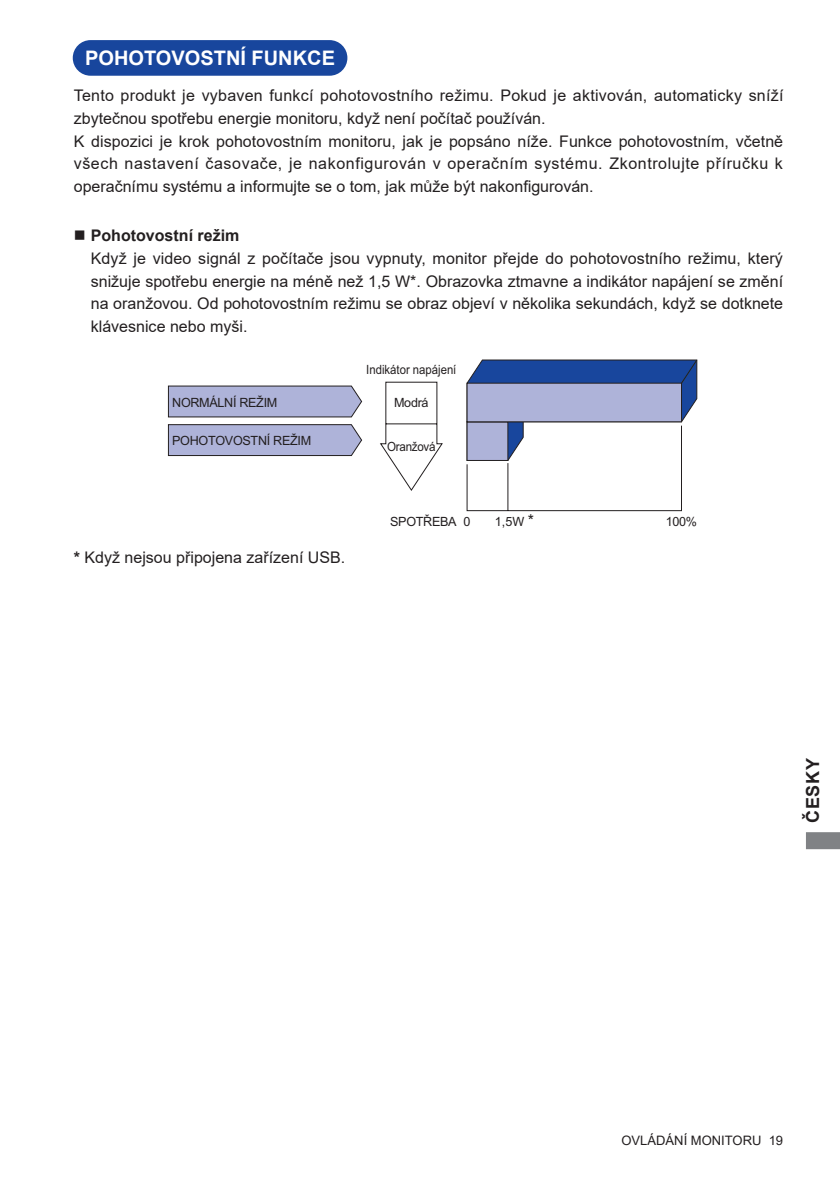
<style>
.page{position:relative;width:840px;height:1191px;background:#fff}
.page>*{position:absolute;margin:0;border:0;box-sizing:border-box;transform-origin:0 0}
.t1{font:700 20px "Arial";color:#fff}
.t2{font:700 18px "Arial";letter-spacing:.035em;color:#231f20}
.t3{font:16px/22.6px "Arial";letter-spacing:.005em;color:#231f20}
.t4{font:13px "Arial";color:#231f20}
.t5{font:12.8px "Arial";letter-spacing:-.025em;color:#231f20}
.t6{font:12.8px "Arial";color:#231f20;scale:.89 1}
.t7{font:12.8px "Arial";letter-spacing:-.025em;color:#231f20;scale:.91 1}
.s1{font-weight:700}
.s2{font-size:16px}
</style>
<div class="page">
<svg style="left:806px;top:832px;width:33px;height:17px"></svg>
<div style="left:74px;top:41px;width:272px;height:34px;background:#18469d;border-radius:17px"></div>
<div style="left:73px;top:40px;width:274px;height:36px;border:2px solid #18469d;border-radius:17px"></div>
<svg style="left:466px;top:359px;width:230px;height:152px"></svg>
<svg style="left:167px;top:381px;width:276px;height:110px"></svg>
<p class="t1" style="left:85px;top:44px;width:251px">POHOTOVOSTNÍ FUNKCE</p>
<p class="t3" style="left:74px;top:84px;width:710px">Tento produkt je vybaven funkcí pohotovostního režimu. Pokud je aktivován, automaticky sníží zbytečnou spotřebu energie monitoru, když není počítač používán.<br>K dispozici je krok pohotovostním monitoru, jak je popsáno níže. Funkce pohotovostním, včetně všech nastavení časovače, je nakonfigurován v operačním systému. Zkontrolujte příručku k operačnímu systému a informujte se o tom, jak může být nakonfigurován.</p>
<p class="t3" style="left:91px;top:224px;width:693px;text-indent:-17px">■ <span class="s1">Pohotovostní režim<br></span>Když je video signál z počítače jsou vypnuty, monitor přejde do pohotovostního režimu, který snižuje spotřebu energie na méně než 1,5 W*. Obrazovka ztmavne a indikátor napájení se změní na oranžovou. Od pohotovostním režimu se obraz objeví v několika sekundách, když se dotknete klávesnice nebo myši.</p>
<p class="t5" style="left:172px;top:393px;width:107px">NORMÁLNÍ REŽIM</p>
<p class="t5" style="left:172px;top:432px;width:140px">POHOTOVOSTNÍ REŽIM</p>
<p class="t6" style="left:366px;top:361px;width:103px">Indikátor napájení</p>
<p class="t5" style="left:394px;top:394px;width:36px">Modrá</p>
<p class="t7" style="left:387px;top:438px;width:54px">Oranžová</p>
<p class="t3" style="left:74px;top:546px;width:273px"><span class="s1">*</span> Když nejsou připojena zařízení USB.</p>
<p class="t5" style="left:390px;top:512px;width:82px">SPOTŘEBA 0</p>
<p class="t5" style="left:494px;top:512px;width:41px">1,5W <span class="s2">*</span></p>
<p class="t5" style="left:665px;top:512px;width:33px">100%</p>
<p class="t2" style="left:799px;top:822px;width:66px;rotate:-90deg">ČESKY</p>
<p class="t4" style="left:621px;top:1131px;width:163px">OVLÁDÁNÍ MONITORU 19</p>
</div>
